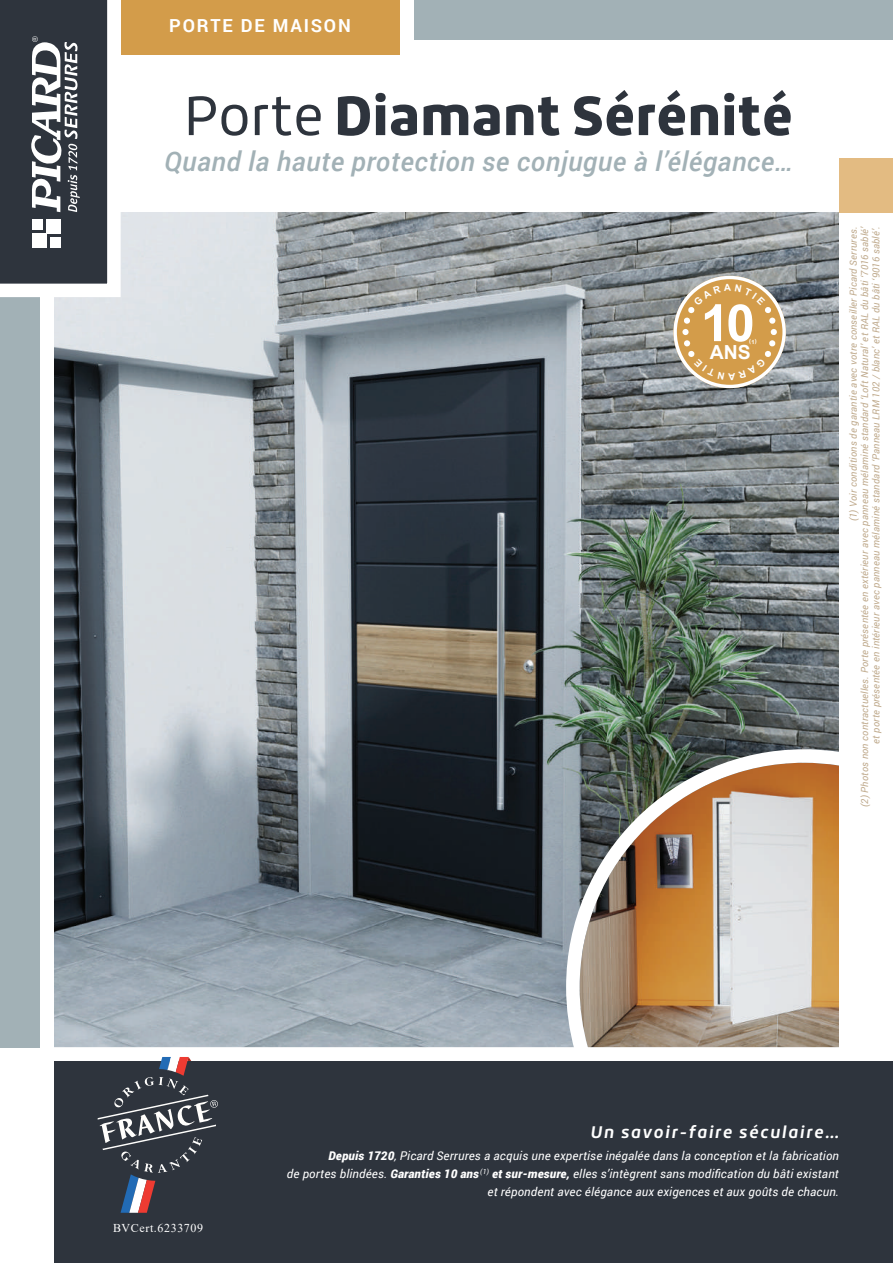
<style>
.page{position:relative;width:893px;height:1263px;background:#fff}
.page>*{position:absolute;margin:0;border:0;box-sizing:border-box;transform-origin:0 0}
.t1{font:900 54px "Roihu";color:#2e343d}
.t2{font:700 51.3px "Arial";color:#fff}
.t3{font:italic 500 27px "Roboto";letter-spacing:.02em;color:#a2b1b6}
.t4{font:700 19.35px "Arial";color:#fff}
.t5{font:700 18px "Roboto";letter-spacing:.1em;color:#fff}
.t6{font:italic 700 16.5px "Roihu";letter-spacing:.1em;color:#fff}
.t7{font:italic 12px/18px "Roboto";letter-spacing:.015em;color:#fff;text-align:right}
.t8{font:12px "Times New Roman";letter-spacing:.05em;color:#fff}
.t9{font:italic 9.75px/11.2px "Roboto";letter-spacing:.02em;color:#c0ab8e;text-align:right}
.t10{font:700 5.7px "Arial";color:#fff}
.s1{font-weight:400}
.s2{font-weight:900}
</style>
<div class="page">
<div style="left:54px;top:1061px;width:839px;height:202px;background:#2e343d"></div>
<div style="left:839px;top:158px;width:54px;height:54px;background:#e3bb82"></div>
<div style="left:414px;top:0;width:479px;height:40px;background:#a2b1b6"></div>
<div style="left:0;top:262px;width:40px;height:785px;background:#a2b1b6"></div>
<svg style="left:98px;top:1057px;width:120px;height:156px"></svg>
<svg style="left:0;top:0;width:127px;height:298px"></svg>
<img style="left:54px;top:212px;width:785px;height:835px">
<div style="left:121px;top:0;width:278px;height:54px;background:#d39c4a"></div>
<img style="left:559px;top:741px;width:280px;height:307px">
<svg style="left:673px;top:276px;width:113px;height:112px"></svg>
<h3 class="t5" style="left:169px;top:13px;width:183px">PORTE DE MAISON</h3>
<h1 class="t1" style="left:184px;top:85px;width:610px"><span class="s1">Porte</span> Diamant Sérénité</h1>
<h3 class="t3" style="left:164px;top:142px;width:630px">Quand la haute protection se conjugue à l’élégance…</h3>
<h2 class="t2" style="left:701px;top:287px;width:56px">10</h2>
<h3 class="t4" style="left:710px;top:339px;width:42px">ANS</h3>
<p class="t10" style="left:749px;top:337px;width:9px">(1)</p>
<p class="t9" style="left:847px;top:807px;width:583px;rotate:-90deg">(1) Voir conditions de garantie avec votre conseiller Picard Serrures.<br>(2) Photos non contractuelles. Porte présentée en extérieur avec panneau mélaminé standard ‘Loft Natural’ et RAL du bâti ‘7016 sablé’ et porte présentée en intérieur avec panneau mélaminé standard ‘Panneau LRM 102 / blanc’ et RAL du bâti ‘9016 sablé’.</p>
<p class="t8" style="left:113px;top:1219px;width:92px">BVCert.6233709</p>
<h3 class="t6" style="left:590px;top:1123px;width:250px">Un savoir-faire séculaire…</h3>
<p class="t7" style="left:287px;top:1146px;width:554px"><span class="s2">Depuis 1720</span>, Picard Serrures a acquis une expertise inégalée dans la conception et la fabrication<br>de portes blindées. <span class="s2">Garanties 10 ans</span> <sup>(1)</sup> <span class="s2">et sur-mesure,</span> elles s’intègrent sans modification du bâti existant et répondent avec élégance aux exigences et aux goûts de chacun.</p>
</div>
